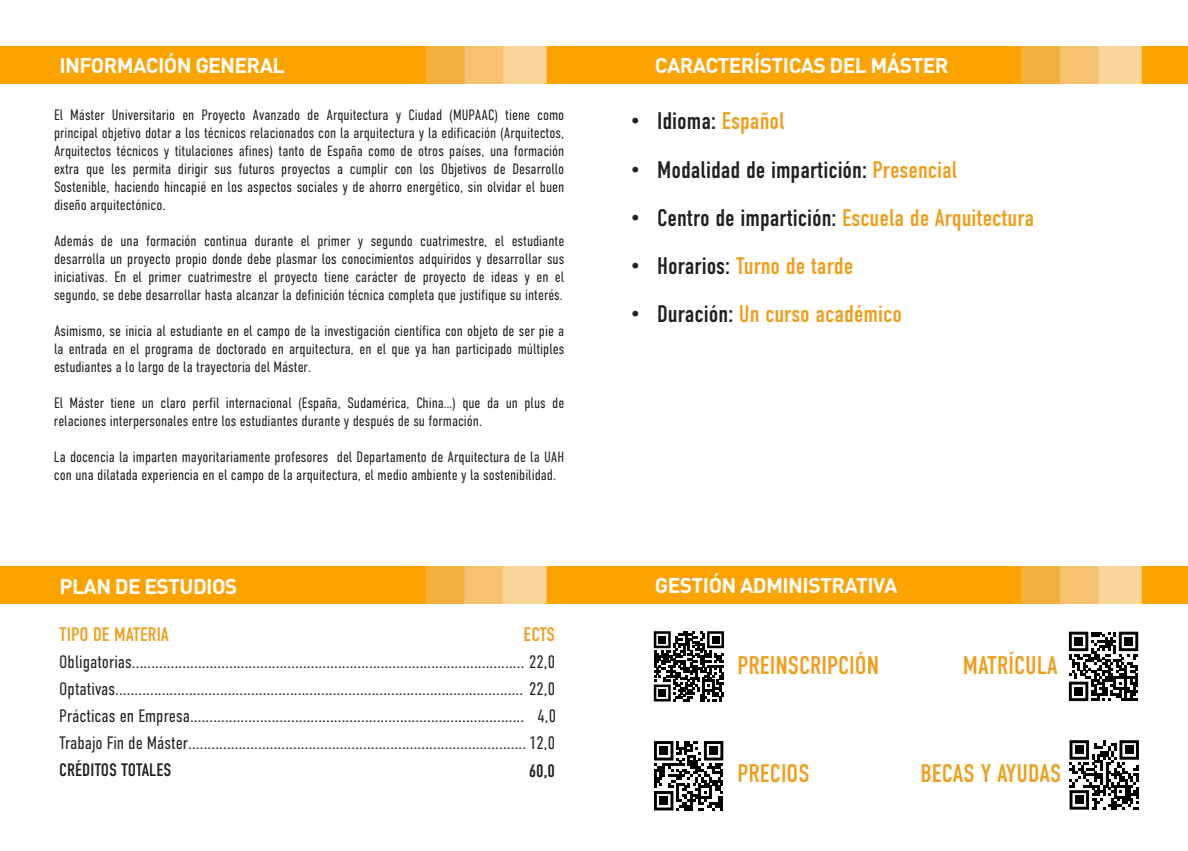
<style>
.page{position:relative;width:1188px;height:851px;background:#fff}
.page>*{position:absolute;margin:0;border:0;box-sizing:border-box;transform-origin:0 0}
.t1{font:25.5px "DIN Condensed";color:#f19e1f}
.t2{font:24px "DIN Condensed";color:#231f20}
.t3{font:24px "DIN Condensed";color:#f19e1f}
.t4{font:700 21px "DIN Pro";letter-spacing:-.03em;color:#fff}
.t5{font:19.5px "DIN Condensed";color:#f19e1f}
.t6{font:300 18px "DIN Condensed";color:#231f20}
.t7{font:18px "DIN Condensed";color:#231f20}
.t8{font:300 15px/18px "DIN Condensed";color:#231f20;text-align:justify}
.s1{color:#f19e1f}
.s2{color:#231f20}
</style>
<div class="page">
<img style="left:0;top:566px;width:1188px;height:37px">
<svg style="left:654px;top:631px;width:70px;height:70px"></svg>
<div style="left:659px;top:636px;width:7px;height:7px;background:#000"></div>
<div style="left:712px;top:636px;width:7px;height:7px;background:#000"></div>
<div style="left:659px;top:689px;width:7px;height:7px;background:#000"></div>
<svg style="left:654px;top:741px;width:69px;height:69px"></svg>
<div style="left:660px;top:746px;width:8px;height:8px;background:#000"></div>
<div style="left:709px;top:746px;width:9px;height:8px;background:#000"></div>
<div style="left:660px;top:796px;width:8px;height:8px;background:#000"></div>
<svg style="left:1069px;top:631px;width:69px;height:70px"></svg>
<div style="left:1074px;top:637px;width:9px;height:8px;background:#000"></div>
<div style="left:1124px;top:637px;width:9px;height:8px;background:#000"></div>
<div style="left:1074px;top:687px;width:9px;height:8px;background:#000"></div>
<svg style="left:1070px;top:740px;width:69px;height:69px"></svg>
<div style="left:1075px;top:745px;width:8px;height:9px;background:#000"></div>
<div style="left:1125px;top:745px;width:8px;height:9px;background:#000"></div>
<div style="left:1075px;top:795px;width:8px;height:9px;background:#000"></div>
<img style="left:0;top:46px;width:1188px;height:38px">
<h3 class="t4" style="left:59px;top:52px;width:227px">INFORMACIÓN GENERAL</h3>
<h3 class="t4" style="left:655px;top:51px;width:295px">CARACTERÍSTICAS DEL MÁSTER</h3>
<p class="t8" style="left:54px;top:106px;width:512px">El Máster Universitario en Proyecto Avanzado de Arquitectura y Ciudad (MUPAAC) tiene como principal objetivo dotar a los técnicos relacionados con la arquitectura y la edificación (Arquitectos, Arquitectos técnicos y titulaciones afines) tanto de España como de otros países, una formación extra que les permita dirigir sus futuros proyectos a cumplir con los Objetivos de Desarrollo Sostenible, haciendo hincapié en los aspectos sociales y de ahorro energético, sin olvidar el buen diseño arquitectónico.</p>
<p class="t8" style="left:54px;top:232px;width:512px">Además de una formación continua durante el primer y segundo cuatrimestre, el estudiante desarrolla un proyecto propio donde debe plasmar los conocimientos adquiridos y desarrollar sus iniciativas. En el primer cuatrimestre el proyecto tiene carácter de proyecto de ideas y en el segundo, se debe desarrollar hasta alcanzar la definición técnica completa que justifique su interés.</p>
<p class="t8" style="left:54px;top:322px;width:512px">Asimismo, se inicia al estudiante en el campo de la investigación científica con objeto de ser pie a la entrada en el programa de doctorado en arquitectura, en el que ya han participado múltiples estudiantes a lo largo de la trayectoria del Máster.</p>
<p class="t8" style="left:54px;top:394px;width:512px">El Máster tiene un claro perfil internacional (España, Sudamérica, China…) que da un plus de relaciones interpersonales entre los estudiantes durante y después de su formación.</p>
<p class="t8" style="left:54px;top:448px;width:512px">La docencia la imparten mayoritariamente profesores del Departamento de Arquitectura de la UAH con una dilatada experiencia en el campo de la arquitectura, el medio ambiente y la sostenibilidad.</p>
<p class="t2" style="left:630px;top:107px;width:156px">• Idioma: <span class="s1">Español</span></p>
<p class="t2" style="left:630px;top:156px;width:329px">• Modalidad de impartición: <span class="s1">Presencial</span></p>
<p class="t2" style="left:630px;top:204px;width:406px">• Centro de impartición: <span class="s1">Escuela de Arquitectura</span></p>
<p class="t3" style="left:630px;top:252px;width:225px"><span class="s2">• Horarios:</span> Turno de tarde</p>
<p class="t3" style="left:630px;top:300px;width:273px"><span class="s2">• Duración:</span> Un curso académico</p>
<p class="t4" style="left:60px;top:571px;width:179px">PLAN DE ESTUDIOS</p>
<p class="t4" style="left:655px;top:571px;width:244px">GESTIÓN ADMINISTRATIVA</p>
<p class="t5" style="left:59px;top:623px;width:111px">TIPO DE MATERIA</p>
<p class="t6" style="left:59px;top:651px;width:497px">Obligatorias..................................................................................................... 22,0</p>
<p class="t6" style="left:59px;top:678px;width:497px">Optativas......................................................................................................... 22,0</p>
<p class="t6" style="left:59px;top:705px;width:467px">Prácticas en Empresa......................................................................................</p>
<p class="t6" style="left:59px;top:732px;width:497px">Trabajo Fin de Máster.......................................................................................12,0</p>
<p class="t7" style="left:59px;top:759px;width:114px">CRÉDITOS TOTALES</p>
<p class="t5" style="left:524px;top:623px;width:33px">ECTS</p>
<p class="t6" style="left:537px;top:705px;width:20px">4,0</p>
<p class="t7" style="left:529px;top:760px;width:28px">60,0</p>
<h1 class="t1" style="left:737px;top:651px;width:143px">PREINSCRIPCIÓN</h1>
<h1 class="t1" style="left:737px;top:759px;width:74px">PRECIOS</h1>
<h1 class="t1" style="left:963px;top:651px;width:96px">MATRÍCULA</h1>
<h1 class="t1" style="left:921px;top:759px;width:142px">BECAS Y AYUDAS</h1>
</div>
